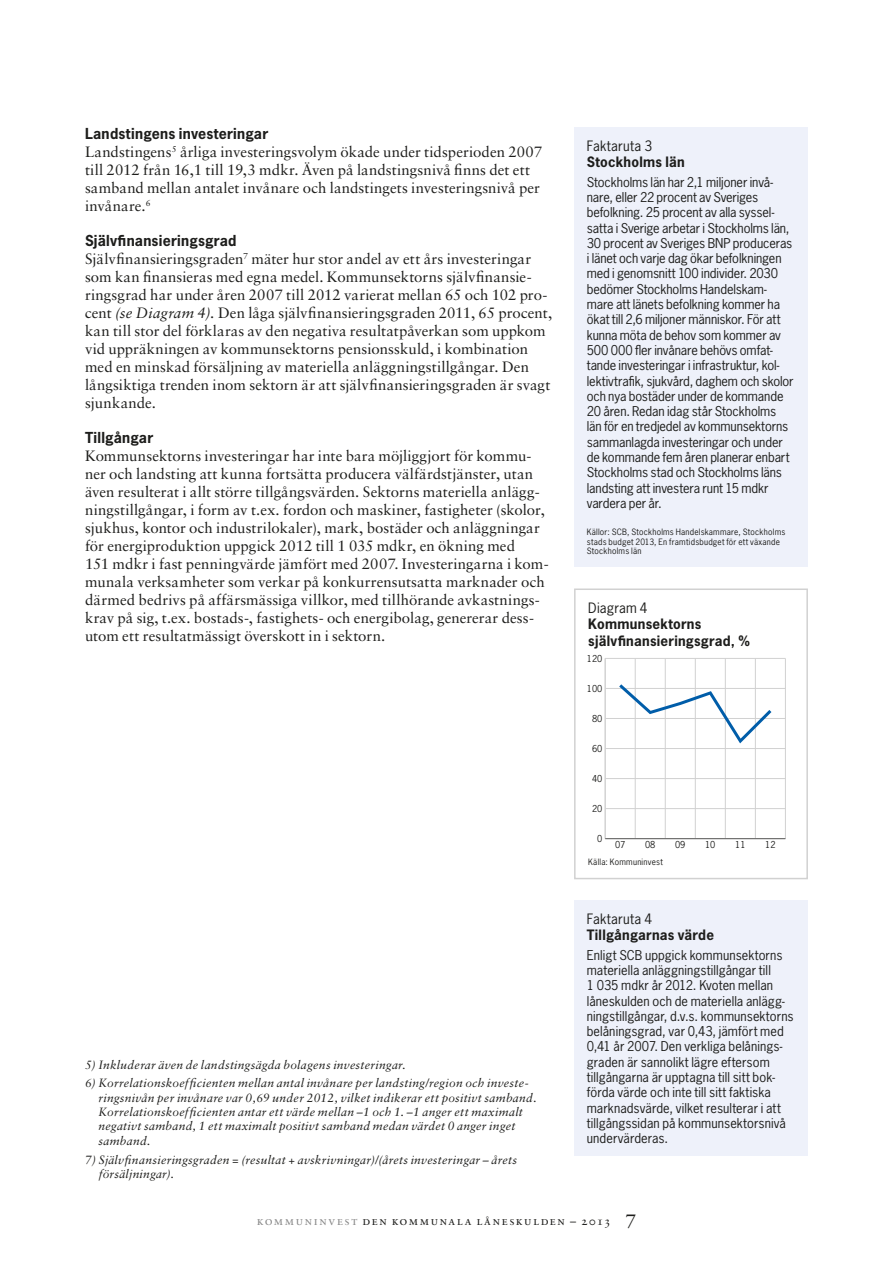
<style>
.page{position:relative;width:893px;height:1263px;background:#fff}
.page>*{position:absolute;margin:0;border:0;box-sizing:border-box;transform-origin:0 0}
.t1{font:15px/18px "Sabon LT Std";letter-spacing:.005em;color:#1d1d1b}
.t2{font:700 14.25px "News Gothic Std";letter-spacing:.015em;color:#1d1d1b}
.t3{font:700 13.5px/16.2px "News Gothic Std";letter-spacing:.02em;color:#1d1d1b}
.t4{font:13.5px "News Gothic Std";letter-spacing:.015em;color:#1d1d1b}
.t5{font:12.75px/15.3px "News Gothic Std";letter-spacing:-.005em;color:#1d1d1b}
.t6{font:italic 12px/14.4px "Sabon LT Std";letter-spacing:.02em;color:#1d1d1b}
.t7{font:12px "Sabon LT Std";letter-spacing:.135em;color:#1d1d1b}
.t8{font:9px "News Gothic Std";color:#1d1d1b}
.t9{font:8.25px/9.9px "News Gothic Std";letter-spacing:.03em;color:#1d1d1b}
.s1{font-style:italic}
.s2{color:#878787}
.s3{font-size:19.5px}
</style>
<div class="page">
<div style="left:574px;top:900px;width:234px;height:256px;background:#eef1fa"></div>
<div style="left:574px;top:588px;width:234px;height:291px;border:2px solid #d1d1d1"></div>
<hr style="left:635px;top:658px;width:1px;height:181px;background:#d1d1d1">
<hr style="left:665px;top:658px;width:1px;height:181px;background:#d1d1d1">
<hr style="left:695px;top:658px;width:1px;height:181px;background:#d1d1d1">
<hr style="left:725px;top:658px;width:1px;height:181px;background:#d1d1d1">
<hr style="left:755px;top:658px;width:1px;height:181px;background:#d1d1d1">
<hr style="left:785px;top:658px;width:1px;height:181px;background:#d1d1d1">
<hr style="left:605px;top:658px;width:1px;height:181px;background:#d1d1d1">
<hr style="left:605px;top:808px;width:180px;height:1px;background:#d1d1d1">
<hr style="left:605px;top:778px;width:180px;height:1px;background:#d1d1d1">
<hr style="left:605px;top:748px;width:180px;height:1px;background:#d1d1d1">
<hr style="left:605px;top:718px;width:180px;height:1px;background:#d1d1d1">
<hr style="left:605px;top:688px;width:180px;height:1px;background:#d1d1d1">
<hr style="left:605px;top:658px;width:180px;height:1px;background:#d1d1d1">
<svg style="left:619px;top:684px;width:152px;height:59px"></svg>
<hr style="left:605px;top:838px;width:180px;height:1px;background:#646463">
<div style="left:574px;top:128px;width:234px;height:439px;background:#eef1fa"></div>
<p class="t2" style="left:85px;top:124px;width:185px">Landstingens investeringar</p>
<p class="t1" style="left:85px;top:142px;width:459px">Landstingens<sup>5</sup> årliga investeringsvolym ökade under tidsperioden 2007 till 2012 från 16,1 till 19,3 mdkr. Även på landstingsnivå finns det ett samband mellan antalet invånare och landstingets investeringsnivå per invånare.<sup>6</sup></p>
<p class="t2" style="left:85px;top:231px;width:153px">Självfinansieringsgrad</p>
<p class="t1" style="left:85px;top:249px;width:469px">Självfinansieringsgraden<sup>7</sup> mäter hur stor andel av ett års investeringar som kan finansieras med egna medel. Kommunsektorns självfinansie&shy;ringsgrad har under åren 2007 till 2012 varierat mellan 65 och 102 pro&shy;cent <span class="s1">(se Diagram 4).</span> Den låga självfinansieringsgraden 2011, 65 procent, kan till stor del förklaras av den negativa resultatpåverkan som uppkom vid uppräkningen av kommunsektorns pensionsskuld, i kombination med en minskad försäljning av materiella anläggningstillgångar. Den långsiktiga trenden inom sektorn är att självfinansieringsgraden är svagt sjunkande.</p>
<p class="t2" style="left:85px;top:428px;width:70px">Tillgångar</p>
<p class="t1" style="left:85px;top:446px;width:465px">Kommunsektorns investeringar har inte bara möjliggjort för kommu&shy;ner och landsting att kunna fortsätta producera välfärdstjänster, utan även resulterat i allt större tillgångsvärden. Sektorns materiella anlägg&shy;ningstillgångar, i form av t.ex. fordon och maskiner, fastigheter (skolor, sjukhus, kontor och industrilokaler), mark, bostäder och anläggningar för energiproduktion uppgick 2012 till 1 035 mdkr, en ökning med<br>151 mdkr i fast penningvärde jämfört med 2007. Investeringarna i kom&shy;munala verksamheter som verkar på konkurrensutsatta marknader och därmed bedrivs på affärsmässiga villkor, med tillhörande avkastnings&shy;krav på sig, t.ex. bostads-, fastighets- och energibolag, genererar dess&shy;utom ett resultatmässigt överskott in i sektorn.</p>
<p class="t6" style="left:85px;top:1057px;width:322px">5) Inkluderar även de landstingsägda bolagens investeringar.</p>
<p class="t6" style="left:98px;top:1076px;width:440px;text-indent:-13px">6) Korrelationskoefficienten mellan antal invånare per landsting/region och investe&shy;ringsnivån per invånare var 0,69 under 2012, vilket indikerar ett positivt samband.<br>Korrelationskoefficienten antar ett värde mellan –1 och 1. –1 anger ett maximalt negativt samband, 1 ett maximalt positivt samband medan värdet 0 anger inget samband.</p>
<p class="t6" style="left:99px;top:1152px;width:420px;text-indent:-14px">7) Självfinansieringsgraden = (resultat + avskrivningar)/(årets investeringar – årets försäljningar).</p>
<p class="t4" style="left:587px;top:137px;width:67px">Faktaruta 3</p>
<p class="t3" style="left:587px;top:154px;width:99px">Stockholms län</p>
<p class="t5" style="left:587px;top:174px;width:208px">Stockholms län har 2,1 miljoner invå&shy;nare, eller 22 procent av Sveriges befolkning. 25 procent av alla syssel&shy;satta i Sverige arbetar i Stockholms län, 30 procent av Sveriges BNP produceras i länet och varje dag ökar befolkningen med i genomsnitt 100 individer. 2030 bedömer Stockholms Handelskam&shy;mare att länets befolkning kommer ha ökat till 2,6 miljoner människor. För att kunna möta de behov som kommer av 500 000 fler invånare behövs omfat&shy;tande investeringar i infrastruktur, kol&shy;lektivtrafik, sjukvård, daghem och skolor och nya bostäder under de kommande 20 åren. Redan idag står Stockholms län för en tredjedel av kommunsektorns sammanlagda investeringar och under de kommande fem åren planerar enbart Stockholms stad och Stockholms läns landsting att investera runt 15 mdkr vardera per år.</p>
<p class="t9" style="left:587px;top:526px;width:200px">Källor: SCB, Stockholms Handelskammare, Stockholms stads budget 2013, En framtidsbudget för ett växande<br>Stockholms län</p>
<p class="t4" style="left:588px;top:599px;width:61px">Diagram 4</p>
<p class="t3" style="left:588px;top:616px;width:163px">Kommunsektorns självfinansieringsgrad, %</p>
<p class="t8" style="left:587px;top:652px;width:17px">120</p>
<p class="t8" style="left:587px;top:682px;width:17px">100</p>
<p class="t8" style="left:592px;top:712px;width:12px">80</p>
<p class="t8" style="left:592px;top:742px;width:12px">60</p>
<p class="t8" style="left:592px;top:772px;width:12px">40</p>
<p class="t8" style="left:592px;top:802px;width:12px">20</p>
<p class="t8" style="left:597px;top:833px;width:7px">0</p>
<p class="t8" style="left:615px;top:839px;width:12px">07</p>
<p class="t8" style="left:645px;top:839px;width:12px">08</p>
<p class="t8" style="left:675px;top:839px;width:12px">09</p>
<p class="t8" style="left:705px;top:839px;width:12px">10</p>
<p class="t8" style="left:735px;top:839px;width:12px">11</p>
<p class="t8" style="left:765px;top:839px;width:12px">12</p>
<p class="t9" style="left:588px;top:857px;width:76px">Källa: Kommuninvest</p>
<p class="t4" style="left:587px;top:910px;width:67px">Faktaruta 4</p>
<p class="t3" style="left:587px;top:926px;width:129px">Tillgångarnas värde</p>
<p class="t5" style="left:587px;top:947px;width:208px">Enligt SCB uppgick kommunsektorns materiella anläggningstillgångar till<br>1 035 mdkr år 2012. Kvoten mellan låneskulden och de materiella anlägg&shy;ningstillgångar, d.v.s. kommunsektorns belåningsgrad, var 0,43, jämfört med 0,41 år 2007. Den verkliga belånings&shy;graden är sannolikt lägre eftersom tillgångarna är upptagna till sitt bok&shy;förda värde och inte till sitt faktiska marknadsvärde, vilket resulterar i att tillgångssidan på kommunsektorsnivå undervärderas.</p>
<p class="t7" style="left:257px;top:1214px;width:381px"><span class="s2">kommuninvest</span> DEN KOMMUNALA LÅNESKULDEN – 2013 <span class="s3">7</span></p>
</div>
